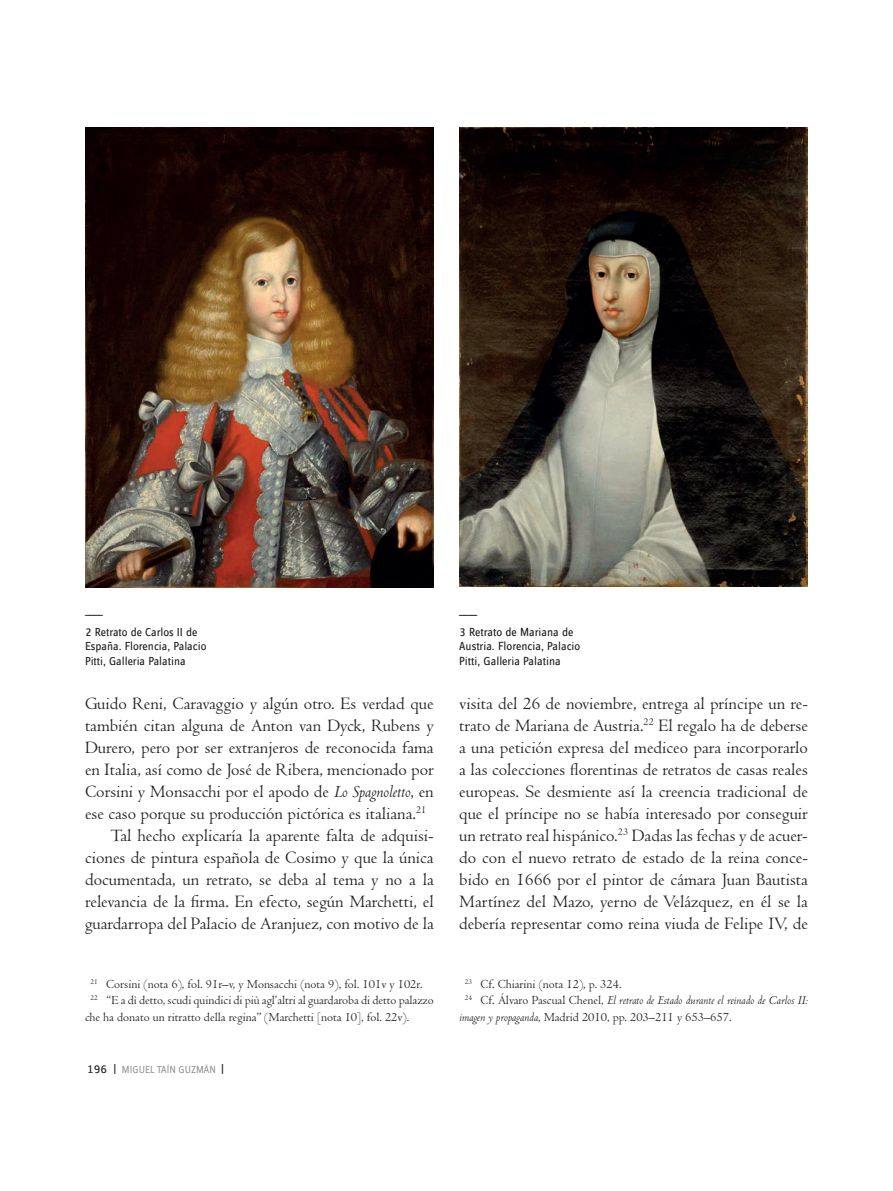
<style>
.page{position:relative;width:893px;height:1191px;background:#fff}
.page>*{position:absolute;margin:0;border:0;box-sizing:border-box;transform-origin:0 0}
.t1{font:18px/21.9px "Centaur MT Std";color:#231f20;text-align:justify}
.t2{font:12.75px "Centaur MT Std";color:#231f20}
.t3{font:italic 12.75px "Centaur MT Std";color:#231f20}
.t4{font:12.15px/23.1px "Zine Sans Display Offc";color:#231f20}
.t5{font:12px/23px "Zine Sans Display Offc";color:#231f20}
.t6{font:10.5px "Zine Sans Display Offc";color:#939598}
.s1{font-style:italic}
.s2{font-size:12px;color:#231f20}
.s3{font-size:12px}
.s4{font-style:normal}
</style>
<div class="page">
<img style="left:85px;top:128px;width:349px;height:459px">
<img style="left:459px;top:128px;width:349px;height:459px">
<p class="t5" style="left:85px;top:598px;width:114px">____<br>2 Retrato de Carlos II de</p>
<p class="t5" style="left:85px;top:640px;width:123px;line-height:14.4px">España. Florencia, Palacio<br>Pitti, Galleria Palatina</p>
<p class="t1" style="left:85px;top:693px;width:350px">Guido Reni, Caravaggio y algún otro. Es verdad que</p>
<p class="t1" style="left:85px;top:715px;width:350px">también citan alguna de Anton van Dyck, Rubens y</p>
<p class="t1" style="left:85px;top:737px;width:350px">Durero, pero por ser extranjeros de reconocida fama</p>
<p class="t1" style="left:85px;top:759px;width:350px">en Italia, así como de José de Ribera, mencionado por</p>
<p class="t1" style="left:85px;top:781px;width:350px">Corsini y Monsacchi por el apodo de <span class="s1">Lo Spagnoletto</span>, en</p>
<p class="t1" style="left:85px;top:803px;width:343px">ese caso porque su producción pictórica es italiana.<sup>21</sup></p>
<p class="t1" style="left:111px;top:824px;width:325px">Tal hecho explicaría la aparente falta de adquisi-</p>
<p class="t1" style="left:85px;top:846px;width:350px">ciones de pintura española de Cosimo y que la única</p>
<p class="t1" style="left:85px;top:868px;width:350px">documentada, un retrato, se deba al tema y no a la</p>
<p class="t1" style="left:85px;top:890px;width:350px">relevancia de la firma. En efecto, según Marchetti, el</p>
<p class="t1" style="left:85px;top:912px;width:350px">guardarropa del Palacio de Aranjuez, con motivo de la</p>
<p class="t2" style="left:91px;top:977px;width:334px"><sup>21</sup> Corsini (nota 6), fol. 91r–v, y Monsacchi (nota 9), fol. 101v y 102r.</p>
<p class="t2" style="left:91px;top:993px;width:345px"><sup>22</sup> “E a dì detto, scudi quindici di più agl’altri al guardaroba di detto palazzo</p>
<p class="t2" style="left:85px;top:1010px;width:326px">che ha donato un ritratto della regina” (Marchetti [nota 10], fol. 22v).</p>
<p class="t6" style="left:87px;top:1064px;width:139px"><span class="s2">196 |</span> Miguel Taín Guzmán <span class="s2">|</span></p>
<p class="t4" style="left:459px;top:597px;width:116px">____<br>3 Retrato de Mariana de</p>
<p class="t4" style="left:459px;top:639px;width:123px;line-height:14.5px">Austria. Florencia, <span class="s3">Palacio<br></span>Pitti, Galleria Palatina</p>
<p class="t1" style="left:459px;top:693px;width:350px">visita del 26 de noviembre, entrega al príncipe un re&shy;trato de Mariana de Austria.<sup>22</sup> El regalo ha de deberse a una petición expresa del mediceo para incorporarlo a las colecciones florentinas de retratos de casas reales europeas. Se desmiente así la creencia tradicional de que el príncipe no se había interesado por conseguir un retrato real hispánico.<sup>23</sup> Dadas las fechas y de acuer&shy;do con el nuevo retrato de estado de la reina conce&shy;bido en 1666 por el pintor de cámara Juan Bautista Martínez del Mazo, yerno de Velázquez, en él se la debería representar como reina viuda de Felipe IV, de</p>
<p class="t2" style="left:465px;top:977px;width:158px"><sup>23</sup> Cf. Chiarini (nota 12), p. 324.</p>
<p class="t3" style="left:465px;top:992px;width:345px"><sup>24</sup> <span class="s4">Cf. Álvaro Pascual Chenel,</span> El retrato de Estado durante el reinado de Carlos II:</p>
<p class="t2" style="left:459px;top:1010px;width:274px"><span class="s1">imagen y propaganda</span>, Madrid 2010, pp. 203‒211 y 653‒657.</p>
</div>
